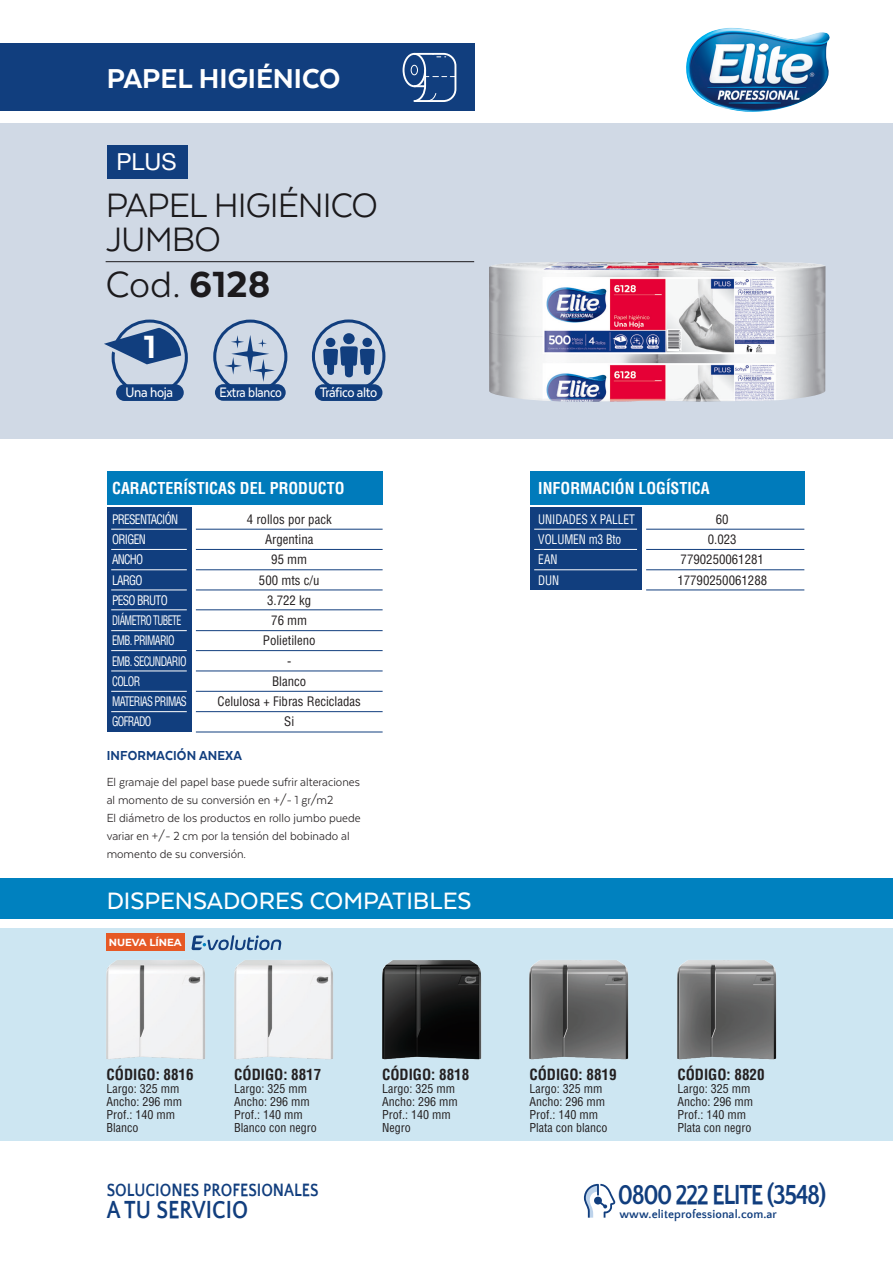
<style>
.page{position:relative;width:893px;height:1263px;background:#fff}
.page>*{position:absolute;margin:0;border:0;box-sizing:border-box;transform-origin:0 0}
.t1{font:42px "Texta";color:#231f20}
.t2{font:39px/34.5px "Texta";letter-spacing:-.025em;color:#231f20}
.t3{font:800 37.05px "Texta";color:#fff}
.t4{font:800 31.5px "Texta";color:#fff}
.t5{font:700 28.35px "Quattrocento Sans";letter-spacing:-.06em;color:#113e7e;scale:.85 1}
.t6{font:500 27.3px "Texta";color:#fff}
.t7{font:700 25.5px "Quattrocento Sans";color:#113e7e;scale:.85 1}
.t8{font:23.4px "Helvetica Neue";color:#fff}
.t9{font:700 18.45px "Quattrocento Sans";color:#113e7e;scale:.85 1}
.t10{font:700 condensed 16.05px "Helvetica LT Std";color:#fff}
.t11{font:500 15.9px "Texta";letter-spacing:-.025em;color:#fff;scale:.9 1}
.t12{font:500 15.75px "Texta";letter-spacing:-.02em;color:#fff;scale:.85 1}
.t13{font:700 condensed 15px "Helvetica LT Std";color:#231f20}
.t14{font:800 15px "Texta";letter-spacing:.01em;color:#113e7e;scale:.95 1}
.t15{font:13.5px/18px "Texta";color:#231f20;scale:.95 1}
.t16{font:condensed 12.75px/20.2px "Helvetica LT Std";color:#231f20;text-align:center}
.t17{font:condensed 12.75px/20.2px "Helvetica LT Std";letter-spacing:-.06em;color:#fff;scale:.9 1}
.t18{font:condensed 12.75px/20.2px "Helvetica LT Std";letter-spacing:-.005em;color:#fff;scale:.9 1}
.t19{font:condensed 12px/12.9px "Helvetica LT Std";color:#231f20}
.t20{font:700 11.85px "Quattrocento Sans";letter-spacing:.01em;color:#113e7e}
.t21{font:700 10.2px "Montserrat";letter-spacing:-.01em;color:#fff}
.s1{font-weight:800}
</style>
<div class="page">
<div style="left:0;top:928px;width:893px;height:213px;background:#cde6f2"></div>
<div style="left:0;top:123px;width:893px;height:316px;background:#d0d9e5"></div>
<div style="left:0;top:878px;width:893px;height:41px;background:#0081bf"></div>
<img style="left:489px;top:262px;width:336px;height:140px">
<div style="left:213px;top:320px;width:74px;height:74px;border:3px solid #113e7e;border-radius:50%"></div>
<svg style="left:224px;top:335px;width:51px;height:47px"></svg>
<div style="left:215px;top:384px;width:71px;height:17px;background:#113e7e;border-radius:8px"></div>
<hr style="left:106px;top:261px;width:368px;height:1px;background:#231f20">
<svg style="left:104px;top:319px;width:84px;height:77px"></svg>
<div style="left:116px;top:384px;width:68px;height:17px;background:#113e7e;border-radius:8px"></div>
<div style="left:107px;top:145px;width:81px;height:34px;background:#113e7e"></div>
<div style="left:312px;top:319px;width:73px;height:74px;border:3px solid #113e7e;border-radius:50%"></div>
<svg style="left:323px;top:333px;width:52px;height:44px"></svg>
<div style="left:315px;top:384px;width:67px;height:17px;background:#113e7e;border-radius:8px"></div>
<img style="left:106px;top:950px;width:69px;height:109px">
<img style="left:175px;top:949px;width:149px;height:110px">
<img style="left:324px;top:960px;width:147px;height:100px">
<img style="left:471px;top:960px;width:147px;height:100px">
<img style="left:618px;top:960px;width:159px;height:100px">
<div style="left:0;top:43px;width:474px;height:68px;background:#113e7e"></div>
<div style="left:403px;top:53px;width:23px;height:34px;border:2px solid #fff;border-radius:50%"></div>
<div style="left:411px;top:65px;width:7px;height:10px;border:1px solid #fff;border-radius:50%"></div>
<svg style="left:412px;top:52px;width:45px;height:50px"></svg>
<img style="left:686px;top:28px;width:144px;height:84px">
<svg style="left:584px;top:1184px;width:31px;height:34px"></svg>
<svg style="left:191px;top:935px;width:90px;height:16px"></svg>
<div style="left:106px;top:933px;width:78px;height:17px;background:#e65925"></div>
<hr style="left:196px;top:529px;width:187px;height:1px;background:#113e7e">
<hr style="left:196px;top:549px;width:187px;height:1px;background:#113e7e">
<hr style="left:196px;top:569px;width:187px;height:1px;background:#113e7e">
<hr style="left:196px;top:590px;width:187px;height:1px;background:#113e7e">
<hr style="left:196px;top:609px;width:187px;height:1px;background:#113e7e">
<hr style="left:196px;top:630px;width:187px;height:1px;background:#113e7e">
<hr style="left:196px;top:650px;width:187px;height:1px;background:#113e7e">
<hr style="left:196px;top:671px;width:187px;height:1px;background:#113e7e">
<hr style="left:196px;top:691px;width:187px;height:1px;background:#113e7e">
<hr style="left:196px;top:711px;width:187px;height:1px;background:#113e7e">
<hr style="left:196px;top:732px;width:187px;height:1px;background:#113e7e">
<div style="left:107px;top:507px;width:84px;height:225px;background:#113e7e"></div>
<div style="left:107px;top:471px;width:276px;height:33px;background:#007bbb"></div>
<hr style="left:111px;top:529px;width:76px;height:1px;background:#fff">
<hr style="left:111px;top:549px;width:76px;height:1px;background:#fff">
<hr style="left:111px;top:569px;width:76px;height:1px;background:#fff">
<hr style="left:111px;top:589px;width:76px;height:1px;background:#fff">
<hr style="left:111px;top:609px;width:76px;height:1px;background:#fff">
<hr style="left:111px;top:630px;width:76px;height:1px;background:#fff">
<hr style="left:111px;top:650px;width:76px;height:1px;background:#fff">
<hr style="left:111px;top:670px;width:76px;height:1px;background:#fff">
<hr style="left:111px;top:691px;width:76px;height:1px;background:#fff">
<hr style="left:111px;top:711px;width:76px;height:1px;background:#fff">
<hr style="left:646px;top:529px;width:158px;height:1px;background:#113e7e">
<hr style="left:646px;top:549px;width:158px;height:1px;background:#113e7e">
<hr style="left:646px;top:569px;width:158px;height:1px;background:#113e7e">
<hr style="left:646px;top:590px;width:158px;height:1px;background:#113e7e">
<div style="left:530px;top:507px;width:112px;height:83px;background:#113e7e"></div>
<div style="left:530px;top:471px;width:274px;height:33px;background:#007bbb"></div>
<hr style="left:534px;top:529px;width:103px;height:1px;background:#fff">
<hr style="left:534px;top:549px;width:103px;height:1px;background:#fff">
<hr style="left:534px;top:569px;width:103px;height:1px;background:#fff">
<h3 class="t4" style="left:107px;top:62px;width:235px">PAPEL HIGIÉNICO</h3>
<h3 class="t8" style="left:116px;top:145px;width:62px">PLUS</h3>
<h2 class="t2" style="left:106px;top:187px;width:274px">PAPEL HIGIÉNICO<br>JUMBO</h2>
<h1 class="t1" style="left:106px;top:263px;width:167px">Cod. <span class="s1">6128</span></h1>
<h3 class="t3" style="left:144px;top:328px;width:14px">1</h3>
<h3 class="t11" style="left:126px;top:384px;width:54px">Una hoja</h3>
<h3 class="t12" style="left:219px;top:384px;width:75px">Extra blanco</h3>
<h3 class="t11" style="left:320px;top:384px;width:65px">Tráfico alto</h3>
<h3 class="t10" style="left:112px;top:478px;width:234px">CARACTERÍSTICAS DEL PRODUCTO</h3>
<p class="t17" style="left:112px;top:509px;width:85px">PRESENTACIÓN<br>ORIGEN<br>ANCHO<br>LARGO<br>PESO BRUTO<br>DIÁMETRO TUBETE<br>EMB. PRIMARIO<br>EMB. SECUNDARIO<br>COLOR<br>MATERIAS PRIMAS<br>GOFRADO</p>
<p class="t16" style="left:677px;top:509px;width:91px">60<br>0.023<br>7790250061281<br>17790250061288</p>
<h3 class="t10" style="left:538px;top:478px;width:173px">INFORMACIÓN LOGÍSTICA</h3>
<p class="t18" style="left:538px;top:509px;width:109px">UNIDADES X PALLET<br>VOLUMEN m3 Bto<br>EAN<br>DUN</p>
<p class="t16" style="left:218px;top:509px;width:145px">4 rollos por pack<br>Argentina<br>95 mm<br>500 mts c/u<br>3.722 kg<br>76 mm<br>Polietileno<br>-<br>Blanco<br>Celulosa + Fibras Recicladas<br>Si</p>
<p class="t14" style="left:107px;top:747px;width:144px">INFORMACIÓN ANEXA</p>
<p class="t15" style="left:107px;top:772px;width:269px">El gramaje del papel base puede sufrir alteraciones al momento de su conversión en +/- 1 gr/m2<br>El diámetro de los productos en rollo jumbo puede variar en +/- 2 cm por la tensión del bobinado al momento de su conversión.</p>
<h3 class="t6" style="left:107px;top:886px;width:366px">DISPENSADORES COMPATIBLES</h3>
<p class="t21" style="left:109px;top:935px;width:74px">NUEVA LÍNEA</p>
<p class="t13" style="left:106px;top:1065px;width:89px">CÓDIGO: 8816</p>
<p class="t19" style="left:106px;top:1082px;width:77px">Largo: 325 mm<br>Ancho: 296 mm<br>Prof.: 140 mm<br>Blanco</p>
<p class="t13" style="left:234px;top:1065px;width:89px">CÓDIGO: 8817</p>
<p class="t19" style="left:234px;top:1082px;width:84px">Largo: 325 mm<br>Ancho: 296 mm<br>Prof.: 140 mm<br>Blanco con negro</p>
<h3 class="t9" style="left:107px;top:1181px;width:251px">SOLUCIONES PROFESIONALES</h3>
<h3 class="t7" style="left:107px;top:1196px;width:168px">A TU SERVICIO</h3>
<p class="t13" style="left:382px;top:1065px;width:89px">CÓDIGO: 8818</p>
<p class="t19" style="left:382px;top:1082px;width:77px">Largo: 325 mm<br>Ancho: 296 mm<br>Prof.: 140 mm<br>Negro</p>
<p class="t13" style="left:529px;top:1065px;width:89px">CÓDIGO: 8819</p>
<p class="t19" style="left:529px;top:1082px;width:79px">Largo: 325 mm<br>Ancho: 296 mm<br>Prof.: 140 mm<br>Plata con blanco</p>
<p class="t13" style="left:677px;top:1065px;width:89px">CÓDIGO: 8820</p>
<p class="t19" style="left:677px;top:1082px;width:77px">Largo: 325 mm<br>Ancho: 296 mm<br>Prof.: 140 mm<br>Plata con negro</p>
<h3 class="t5" style="left:618px;top:1180px;width:247px">0800 222 ELITE (3548)</h3>
<p class="t20" style="left:619px;top:1208px;width:159px">www.eliteprofessional.com.ar</p>
</div>
